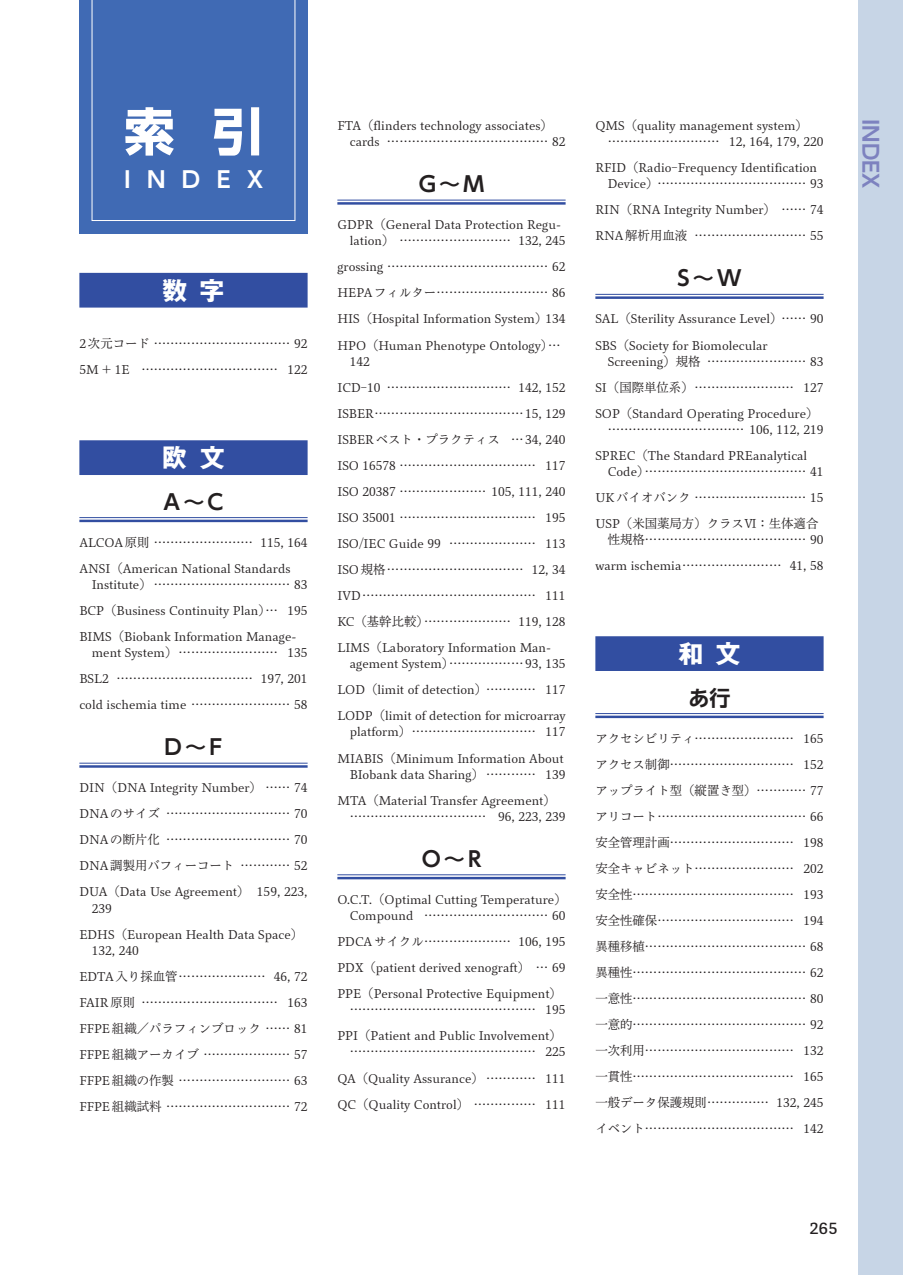
<style>
.page{position:relative;width:903px;height:1275px;background:#fff}
.page>*{position:absolute;margin:0;border:0;box-sizing:border-box;transform-origin:0 0}
.t1{font:50.93px "UD Shin Go Pr 6 Bold 90 pv RKSJ H";color:#fff}
.t2{font:24.85px "Gothic MB101 Pr 6 Bold 90 pv RKSJ H";color:#fff}
.t3{font:22.4px "UD Shin Go Pr 6 De Bold 90 pv RKSJ H";letter-spacing:.735em;color:#fff}
.t4{font:21px "UD Shin Go NT Pr 6 De Bold 90 pv RKSJ H";color:#231f20}
.t5{font:21px "UD Shin Go Pr 6 De Bold 90 pv RKSJ H";color:#7d82bf}
.t6{font:14.88px "P Bunkyu Go Pr 6 DB 90 pv RKSJ H";color:#231f20}
.t7{font:12.42px/26.1px "P Bunkyu Min Pr 6 R 90 pv RKSJ H";color:#231f20}
</style>
<div class="page">
<div style="left:858px;top:0;width:45px;height:1275px;background:#c7d5e6"></div>
<div style="left:79px;top:273px;width:229px;height:35px;background:#324ea1"></div>
<div style="left:79px;top:440px;width:229px;height:35px;background:#324ea1"></div>
<hr style="left:79px;top:517px;width:229px;height:1px;background:#324ea1">
<hr style="left:79px;top:520px;width:229px;height:2px;background:#324ea1">
<hr style="left:79px;top:763px;width:229px;height:1px;background:#324ea1">
<hr style="left:79px;top:765px;width:229px;height:3px;background:#324ea1">
<hr style="left:337px;top:200px;width:229px;height:1px;background:#324ea1">
<hr style="left:337px;top:202px;width:229px;height:3px;background:#324ea1">
<hr style="left:337px;top:874px;width:229px;height:1px;background:#324ea1">
<hr style="left:337px;top:877px;width:229px;height:2px;background:#324ea1">
<hr style="left:595px;top:294px;width:228px;height:1px;background:#324ea1">
<hr style="left:595px;top:296px;width:228px;height:3px;background:#324ea1">
<div style="left:595px;top:636px;width:228px;height:35px;background:#324ea1"></div>
<hr style="left:595px;top:713px;width:228px;height:1px;background:#324ea1">
<hr style="left:595px;top:716px;width:228px;height:2px;background:#324ea1">
<div style="left:79px;top:0;width:229px;height:233px;background:#406ab4"></div>
<svg style="left:92px;top:0;width:203px;height:221px"></svg>
<h1 class="t1" style="left:124px;top:112px;width:140px">索 引</h1>
<h3 class="t3" style="left:124px;top:171px;width:140px">INDEX</h3>
<h2 class="t2" style="left:163px;top:281px;width:63px">数字</h2>
<p class="t7" style="left:79px;top:332px;width:230px">2 次元コード …………………………… 92<br>5M ＋ 1E …………………………… 122</p>
<h2 class="t2" style="left:162px;top:448px;width:64px">欧文</h2>
<h3 class="t4" style="left:164px;top:494px;width:61px">A～C</h3>
<p class="t7" style="left:79px;top:531px;width:230px">ALCOA 原則 …………………… 115, 164<br>ANSI（American National Standards</p>
<p class="t7" style="left:79px;top:573px;width:230px;text-align:justify;text-indent:12px">Institute） …………………………… 83<br>BCP（Business Continuity Plan）… 195<br>BIMS（Biobank Information Manage-</p>
<p class="t7" style="left:79px;top:641px;width:230px;text-align:justify;text-indent:12px">ment System） …………………… 135<br>BSL2 …………………………… 197, 201 cold ischemia time …………………… 58</p>
<h3 class="t4" style="left:165px;top:739px;width:59px">D～F</h3>
<p class="t7" style="left:79px;top:776px;width:230px;text-align:justify">DIN（DNA Integrity Number） …… 74<br>DNA のサイズ ………………………… 70<br>DNA の断片化 ………………………… 70<br>DNA 調製用バフィーコート ………… 52<br>DUA（Data Use Agreement） 159, 223,</p>
<p class="t7" style="left:79px;top:896px;width:225px;text-indent:12px">239<br>EDHS（European Health Data Space）</p>
<p class="t7" style="left:79px;top:939px;width:230px;text-indent:12px">132, 240<br>EDTA 入り採血管 ………………… 46, 72<br>FAIR 原則 …………………………… 163<br>FFPE 組織／パラフィンブロック …… 81<br>FFPE 組織アーカイブ ………………… 57<br>FFPE 組織の作製 ……………………… 63<br>FFPE 組織試料 ………………………… 72</p>
<p class="t7" style="left:350px;top:119px;width:217px;line-height:16.1px;text-indent:-12px">FTA（flinders technology associates）cards ………………………………… 82</p>
<h3 class="t4" style="left:419px;top:176px;width:67px">G～M</h3>
<p class="t7" style="left:350px;top:218px;width:217px;line-height:16.1px;text-indent:-12px">GDPR（General Data Protection Regu&shy;lation） ……………………… 132, 245</p>
<p class="t7" style="left:337px;top:255px;width:230px;text-align:justify">grossing ………………………………… 62<br>HEPA フィルター ……………………… 86<br>HIS（Hospital Information System）134<br>HPO（Human Phenotype Ontology）…</p>
<p class="t7" style="left:337px;top:350px;width:230px;text-indent:12px">142<br>ICD-10 ………………………… 142, 152<br>ISBER ………………………………15, 129<br>ISBER ベスト・プラクティス …34, 240<br>ISO 16578 …………………………… 117<br>ISO 20387 ………………… 105, 111, 240<br>ISO 35001 …………………………… 195<br>ISO/IEC Guide 99 ………………… 113<br>ISO 規格 …………………………… 12, 34<br>IVD …………………………………… 111<br>KC（基幹比較）………………… 119, 128<br>LIMS（Laboratory Information Man-</p>
<p class="t7" style="left:337px;top:652px;width:230px;text-align:justify;text-indent:12px">agement System）………………93, 135<br>LOD（limit of detection）………… 117<br>LODP（limit of detection for microarray</p>
<p class="t7" style="left:337px;top:720px;width:230px;text-align:right">platform）………………………… 117<br>MIABIS（Minimum Information About</p>
<p class="t7" style="left:337px;top:763px;width:230px;text-indent:12px">BIobank data Sharing） ………… 139<br>MTA（Material Transfer Agreement）</p>
<p class="t7" style="left:350px;top:805px;width:217px">…………………………… 96, 223, 239</p>
<h3 class="t4" style="left:422px;top:851px;width:61px">O～R</h3>
<p class="t7" style="left:337px;top:893px;width:231px;line-height:16.1px;text-align:right">O.C.T.（Optimal Cutting Temperature）<br>Compound ………………………… 60</p>
<p class="t7" style="left:337px;top:930px;width:230px;text-align:justify">PDCA サイクル ………………… 106, 195<br>PDX（patient derived xenograft） … 69<br>PPE（Personal Protective Equipment）</p>
<p class="t7" style="left:337px;top:998px;width:230px;text-indent:12px">……………………………………… 195<br>PPI（Patient and Public Involvement）</p>
<p class="t7" style="left:337px;top:1040px;width:230px;text-align:justify;text-indent:12px">……………………………………… 225<br>QA（Quality Assurance） ………… 111<br>QC（Quality Control） …………… 111</p>
<p class="t7" style="left:608px;top:119px;width:217px;line-height:16.1px;text-indent:-12px">QMS（quality management system）……………………… 12, 164, 179, 220</p>
<p class="t7" style="left:608px;top:161px;width:217px;line-height:16.1px;text-indent:-12px">RFID（Radio-Frequency Identification<br>Device）……………………………… 93</p>
<p class="t7" style="left:595px;top:198px;width:230px">RIN（RNA Integrity Number） …… 74<br>RNA 解析用血液 ……………………… 55</p>
<h3 class="t4" style="left:677px;top:271px;width:66px">S～W</h3>
<p class="t7" style="left:595px;top:307px;width:230px">SAL（Sterility Assurance Level）…… 90<br>SBS（Society for Biomolecular</p>
<p class="t7" style="left:595px;top:350px;width:230px;text-align:justify;text-indent:12px">Screening）規格 …………………… 83<br>SI（国際単位系） …………………… 127<br>SOP（Standard Operating Procedure）</p>
<p class="t7" style="left:595px;top:418px;width:230px;text-indent:12px">…………………………… 106, 112, 219<br>SPREC（The Standard PREanalytical</p>
<p class="t7" style="left:595px;top:460px;width:230px;text-align:justify;text-indent:12px">Code）………………………………… 41<br>UK バイオバンク ……………………… 15<br>USP（米国薬局方）クラスⅥ：生体適合</p>
<p class="t7" style="left:595px;top:528px;width:230px;text-align:right">性規格………………………………… 90 warm ischemia …………………… 41, 58</p>
<h2 class="t2" style="left:678px;top:644px;width:64px">和文</h2>
<h3 class="t4" style="left:688px;top:690px;width:44px">あ行</h3>
<p class="t7" style="left:595px;top:727px;width:230px;text-align:justify">アクセシビリティ…………………… 165アクセス制御………………………… 152アップライト型（縦置き型）………… 77アリコート……………………………… 66安全管理計画………………………… 198安全キャビネット…………………… 202安全性………………………………… 193安全性確保…………………………… 194異種移植………………………………… 68異種性…………………………………… 62一意性…………………………………… 80一意的…………………………………… 92一次利用……………………………… 132一貫性………………………………… 165一般データ保護規則…………… 132, 245イベント……………………………… 142</p>
<h3 class="t5" style="left:878px;top:119px;width:71px;rotate:90deg">INDEX</h3>
<p class="t6" style="left:809px;top:1222px;width:30px">265</p>
</div>
